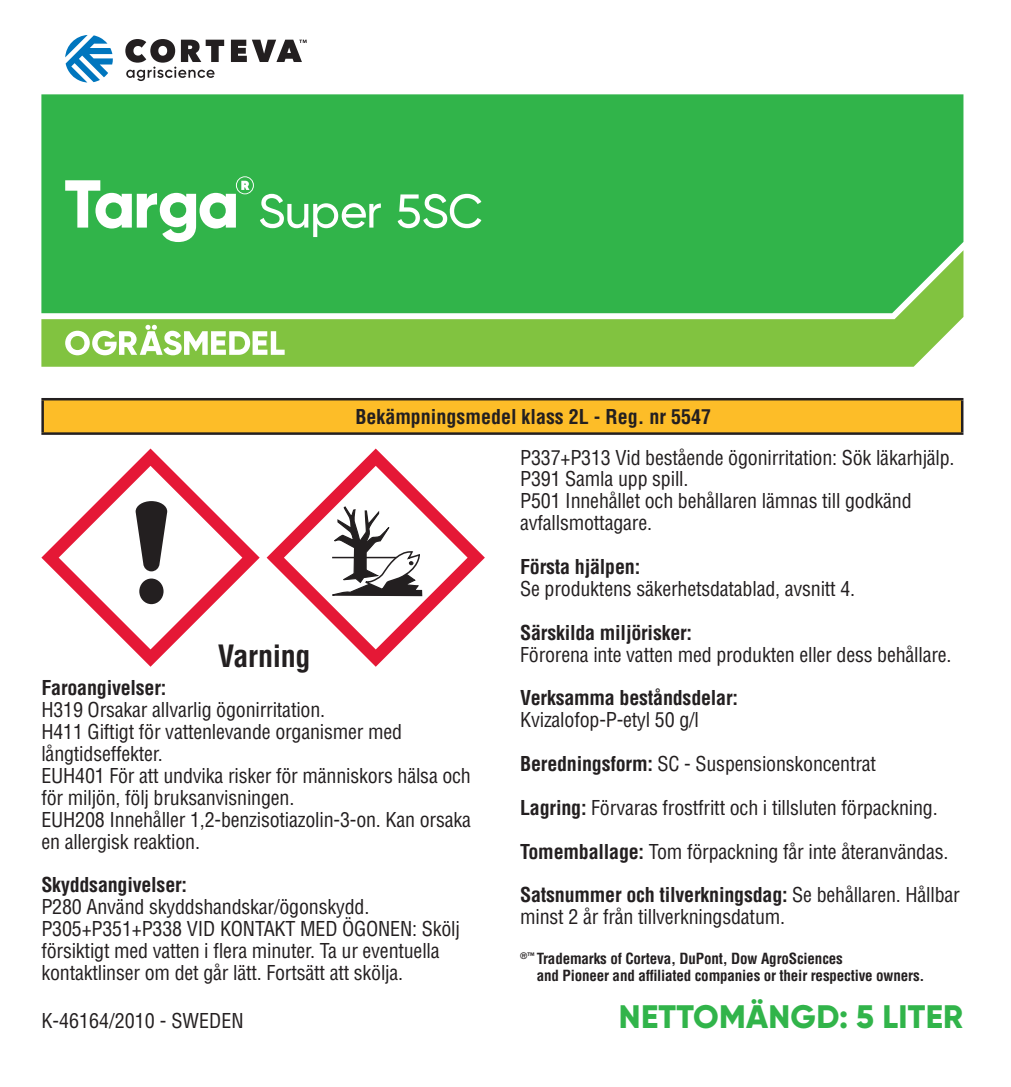
<style>
.page{position:relative;width:1011px;height:1087px;background:#fff}
.page>*{position:absolute;margin:0;border:0;box-sizing:border-box;transform-origin:0 0}
.t1{font:800 32.5px "Gilroy";letter-spacing:.01em;color:#31b44a}
.t2{font:700 condensed 30px "Helvetica LT Std";letter-spacing:-.01em;color:#231f20}
.t3{font:condensed 20px/22px "Helvetica LT Std";letter-spacing:-.01em;color:#231f20}
.Body_Text_First_Inde{font:700 condensed 20px "Helvetica LT Std";letter-spacing:-.01em;color:#231f20}
.t4{font:700 condensed 15px/17.5px "Helvetica LT Std";letter-spacing:-.01em;color:#231f20}
.s1{font-weight:700}
</style>
<div class="page">
<svg style="left:41px;top:448px;width:218px;height:218px"></svg>
<svg style="left:266px;top:448px;width:218px;height:218px"></svg>
<svg style="left:331px;top:505px;width:92px;height:91px"></svg>
<div style="left:43px;top:399px;width:918px;height:34px;background:#fdbd28"></div>
<hr style="left:41px;top:398px;width:922px;height:2px;background:#231f20">
<hr style="left:41px;top:400px;width:3px;height:32px;background:#231f20">
<hr style="left:960px;top:400px;width:3px;height:32px;background:#231f20">
<hr style="left:41px;top:432px;width:922px;height:3px;background:#231f20">
<svg style="left:41px;top:313px;width:922px;height:54px;background:#93cc5d"></svg>
<div style="left:41px;top:94px;width:922px;height:219px;background:#31b44a"></div>
<svg style="left:65px;top:325px;width:219px;height:30px"></svg>
<svg style="left:65px;top:176px;width:189px;height:66px"></svg>
<svg style="left:260px;top:194px;width:121px;height:43px"></svg>
<svg style="left:397px;top:194px;width:84px;height:34px"></svg>
<svg style="left:65px;top:35px;width:48px;height:47px"></svg>
<svg style="left:231px;top:40px;width:75px;height:22px"></svg>
<svg style="left:125px;top:39px;width:99px;height:42px"></svg>
<p class="Body_Text_First_Inde" style="left:355px;top:404px;width:357px">Bekämpningsmedel klass 2L - Reg. nr 5547</p>
<p class="t2" style="left:218px;top:636px;width:94px">Varning</p>
<p class="Body_Text_First_Inde" style="left:41px;top:675px;width:126px">Faroangivelser:</p>
<p class="t3" style="left:41px;top:698px;width:285px">H319 Orsakar allvarlig ögonirritation.</p>
<p class="t3" style="left:41px;top:720px;width:362px">H411 Giftigt för vattenlevande organismer med långtidseffekter.</p>
<p class="t3" style="left:41px;top:764px;width:431px">EUH401 För att undvika risker för människors hälsa och för miljön, följ bruksanvisningen.<br>EUH208 Innehåller 1,2-benzisotiazolin-3-on. Kan orsaka en allergisk reaktion.</p>
<p class="Body_Text_First_Inde" style="left:41px;top:872px;width:147px">Skyddsangivelser:</p>
<p class="t3" style="left:41px;top:895px;width:329px">P280 Använd skyddshandskar/ögonskydd.</p>
<p class="t3" style="left:41px;top:917px;width:420px">P305+P351+P338 VID KONTAKT MED ÖGONEN: Skölj försiktigt med vatten i flera minuter. Ta ur eventuella kontaktlinser om det går lätt. Fortsätt att skö lja.</p>
<p class="t3" style="left:41px;top:1009px;width:204px">K-46164/2010 - SWEDEN</p>
<p class="t3" style="left:520px;top:446px;width:436px">P337+P313 Vid bestående ögonirritation: Sök läkarhjälp.</p>
<p class="t3" style="left:520px;top:468px;width:170px">P391 Samla upp spill.</p>
<p class="t3" style="left:520px;top:490px;width:393px">P501 Innehållet och behållaren lämnas till godkänd avfallsmottagare.</p>
<p class="Body_Text_First_Inde" style="left:520px;top:554px;width:121px">Första hjälpen:</p>
<p class="t3" style="left:520px;top:577px;width:336px">Se produktens säkerhetsdatablad, avsnitt 4.</p>
<p class="Body_Text_First_Inde" style="left:520px;top:619px;width:173px">Särskilda miljörisker:</p>
<p class="t3" style="left:520px;top:643px;width:433px">Förorena inte vatten med produkten eller dess behållare.</p>
<p class="Body_Text_First_Inde" style="left:520px;top:685px;width:219px">Verksamma beståndsdelar:</p>
<p class="t3" style="left:520px;top:708px;width:180px">Kvizalofop-P-etyl 50 g/l</p>
<p class="t3" style="left:520px;top:752px;width:357px"><span class="s1">Beredningsform:</span> SC - Suspensionskoncentrat</p>
<p class="t3" style="left:520px;top:796px;width:419px"><span class="s1">Lagring:</span> Förvaras frostfritt och i tillsluten förpackning.</p>
<p class="t3" style="left:520px;top:840px;width:429px"><span class="s1">Tomemballage:</span> Tom förpackning får inte återanvändas.</p>
<p class="t3" style="left:520px;top:883px;width:441px"><span class="s1">Satsnummer och tilverkningsdag:</span> Se behållaren. Hållbar minst 2 år från tillverkningsdatum.</p>
<p class="t4" style="left:536px;top:949px;width:389px;text-indent:-17px"><sup>®™</sup> Trademarks of Corteva, DuPont, Dow AgroSciences<br>and Pioneer and affiliated companies or their respective owners.</p>
<p class="t1" style="left:618px;top:995px;width:346px">NETTOMÄNGD: 5 LITER</p>
</div>
